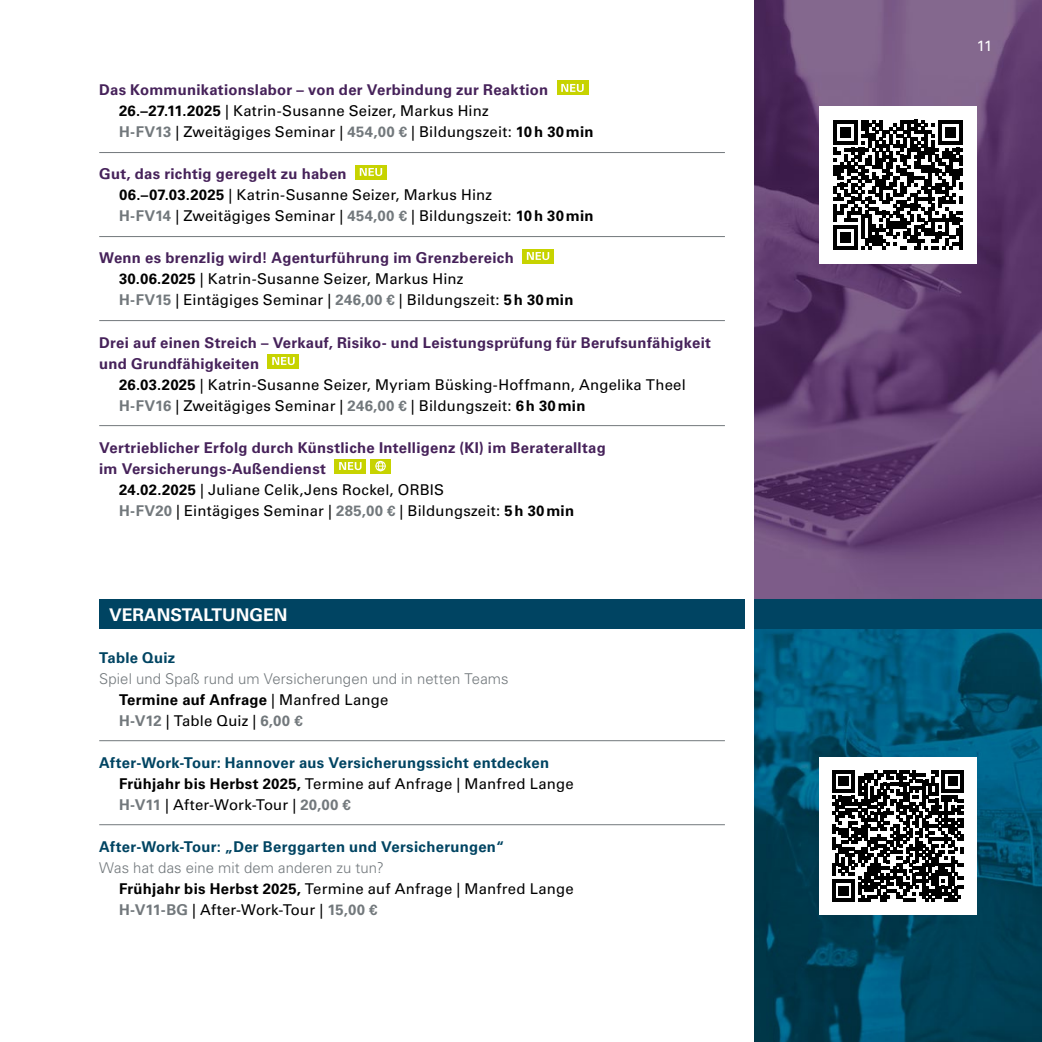
<style>
.page{position:relative;width:1042px;height:1042px;background:#fff}
.page>*{position:absolute;margin:0;border:0;box-sizing:border-box;transform-origin:0 0}
.t1{font:700 17.5px "Univers LT Std";color:#fff}
.t2{font:14.88px/21px "Univers LT Std";letter-spacing:.015em;color:#000}
.t3{font:700 14.88px/21px "Univers LT Std";letter-spacing:.02em;color:#004462}
.t4{font:700 14.88px "Univers LT Std";letter-spacing:.02em;color:#46225a}
.t5{font:300 14.88px/21px "Univers LT Std";letter-spacing:.005em;color:#72787c}
.t6{font:14.88px "Univers LT Std";color:#fff}
.s1{font-weight:700;color:#46225a}
.s2{font-weight:700}
.s3{font-weight:700;color:#72787c}
.s4{font-weight:700;color:#000}
.s5{font-weight:400;color:#000}
.s6{color:#000}
.s7{color:#72787c}
.s8{font-weight:300;color:#72787c}
</style>
<div class="page">
<img style="left:754px;top:0;width:288px;height:599px">
<div style="left:819px;top:106px;width:158px;height:157px;background:#fff"></div>
<svg style="left:833px;top:120px;width:130px;height:129px"></svg>
<hr style="left:959px;top:225px;width:4px;height:24px;background:#000">
<img style="left:754px;top:629px;width:288px;height:413px">
<div style="left:99px;top:599px;width:646px;height:30px;background:#004462"></div>
<div style="left:754px;top:599px;width:288px;height:30px;background:#004462"></div>
<hr style="left:99px;top:152px;width:626px;height:1px;background:#72787c">
<hr style="left:99px;top:236px;width:626px;height:1px;background:#72787c">
<hr style="left:99px;top:320px;width:626px;height:1px;background:#72787c">
<hr style="left:99px;top:425px;width:626px;height:1px;background:#72787c">
<hr style="left:99px;top:740px;width:626px;height:1px;background:#72787c">
<hr style="left:99px;top:824px;width:626px;height:1px;background:#72787c">
<div style="left:556px;top:81px;width:32px;height:14px;background:#c7d300"></div>
<svg style="left:561px;top:84px;width:23px;height:8px"></svg>
<div style="left:355px;top:165px;width:32px;height:14px;background:#c7d300"></div>
<svg style="left:360px;top:168px;width:22px;height:8px"></svg>
<div style="left:522px;top:249px;width:32px;height:14px;background:#c7d300"></div>
<svg style="left:527px;top:252px;width:22px;height:8px"></svg>
<div style="left:267px;top:354px;width:32px;height:14px;background:#c7d300"></div>
<svg style="left:272px;top:357px;width:23px;height:8px"></svg>
<div style="left:334px;top:459px;width:32px;height:14px;background:#c7d300"></div>
<svg style="left:339px;top:462px;width:22px;height:8px"></svg>
<div style="left:370px;top:459px;width:21px;height:14px;background:#c7d300"></div>
<div style="left:375px;top:461px;width:10px;height:10px;border:1px solid #fff;border-radius:50%"></div>
<div style="left:378px;top:461px;width:5px;height:10px;border:1px solid #fff;border-radius:50%"></div>
<svg style="left:376px;top:462px;width:9px;height:8px"></svg>
<div style="left:819px;top:757px;width:158px;height:157px;background:#fff"></div>
<svg style="left:832px;top:770px;width:132px;height:132px"></svg>
<p class="t2" style="left:119px;top:80px;width:476px;text-indent:-20px"><span class="s1">Das Kommunikationslabor – von der Verbindung zur Reaktion<br></span><span class="s2">26.–27.11.2025</span> | Katrin-Susanne Seizer, Markus Hinz<br><span class="s3">H-FV13</span> | Zweitägiges Seminar | <span class="s3">454,00 €</span> | Bildungszeit: <span class="s2">10h 30min</span></p>
<p class="t2" style="left:119px;top:164px;width:476px;text-indent:-20px"><span class="s1">Gut, das richtig geregelt zu haben<br></span><span class="s2">06.–07.03.2025</span> | Katrin-Susanne Seizer, Markus Hinz<br><span class="s3">H-FV14</span> | Zweitägiges Seminar | <span class="s3">454,00 €</span> | Bildungszeit: <span class="s2">10h 30min</span></p>
<p class="t2" style="left:119px;top:248px;width:456px;text-indent:-20px"><span class="s1">Wenn es brenzlig wird! Agenturführung im Grenzbereich<br></span><span class="s2">30.06.2025</span> | Katrin-Susanne Seizer, Markus Hinz<br><span class="s3">H-FV15</span> | Eintägiges Seminar | <span class="s3">246,00 €</span> | Bildungszeit: <span class="s2">5h 30min</span></p>
<p class="t4" style="left:99px;top:333px;width:613px">Drei auf einen Streich – Verkauf, Risiko- und Leistungsprüfung für Berufsunfähigkeit</p>
<p class="t4" style="left:99px;top:354px;width:161px">und Grundfähigkeiten</p>
<p class="t2" style="left:119px;top:374px;width:568px"><span class="s2">26.03.2025</span> | Katrin-Susanne Seizer, Myriam Büsking-Hoffmann, Angelika Theel</p>
<p class="t2" style="left:119px;top:395px;width:468px"><span class="s3">H-FV16</span> | Zweitägiges Seminar | <span class="s3">246,00 €</span> | Bildungszeit: <span class="s2">6h 30min</span></p>
<p class="t4" style="left:99px;top:438px;width:508px">Vertrieblicher Erfolg durch Künstliche Intelligenz (KI) im Berateralltag</p>
<p class="t4" style="left:99px;top:459px;width:228px">im Versicherungs-Außendienst</p>
<p class="t2" style="left:119px;top:479px;width:327px"><span class="s2">24.02.2025</span> | Juliane Celik,Jens Rockel, ORBIS</p>
<p class="t2" style="left:119px;top:500px;width:456px"><span class="s3">H-FV20</span> | Eintägiges Seminar | <span class="s3">285,00 €</span> | Bildungszeit: <span class="s2">5h 30min</span></p>
<p class="t1" style="left:109px;top:604px;width:180px">VERANSTALTUNGEN</p>
<p class="t3" style="left:99px;top:647px;width:78px">Table Quiz</p>
<p class="t5" style="left:119px;top:668px;width:391px;text-indent:-20px">Spiel und Spaß rund um Versicherungen und in netten Teams<br><span class="s4">Termine auf Anfrage</span> <span class="s5">| Manfred Lange<br></span><span class="s2">H-V12</span> <span class="s5">| Table Quiz |</span> <span class="s2">6,00 €</span></p>
<p class="t3" style="left:119px;top:752px;width:456px;text-indent:-20px">After-Work-Tour: Hannover aus Versicherungssicht entdecken<br><span class="s6">Frühjahr bis Herbst 2025,</span> <span class="s5">Termine auf Anfrage | Manfred Lange<br></span><span class="s7">H-V11</span> <span class="s5">| After-Work-Tour |</span> <span class="s7">20,00 €</span></p>
<p class="t3" style="left:99px;top:836px;width:406px">After-Work-Tour: „Der Berggarten und Versicherungen“</p>
<p class="t2" style="left:119px;top:857px;width:456px;text-indent:-20px"><span class="s8">Was hat das eine mit dem anderen zu tun?<br></span><span class="s2">Frühjahr bis Herbst 2025,</span> Termine auf Anfrage | Manfred Lange<br><span class="s3">H-V11-BG</span> | After-Work-Tour | <span class="s3">15,00 €</span></p>
<p class="t6" style="left:977px;top:37px;width:17px">11</p>
</div>
